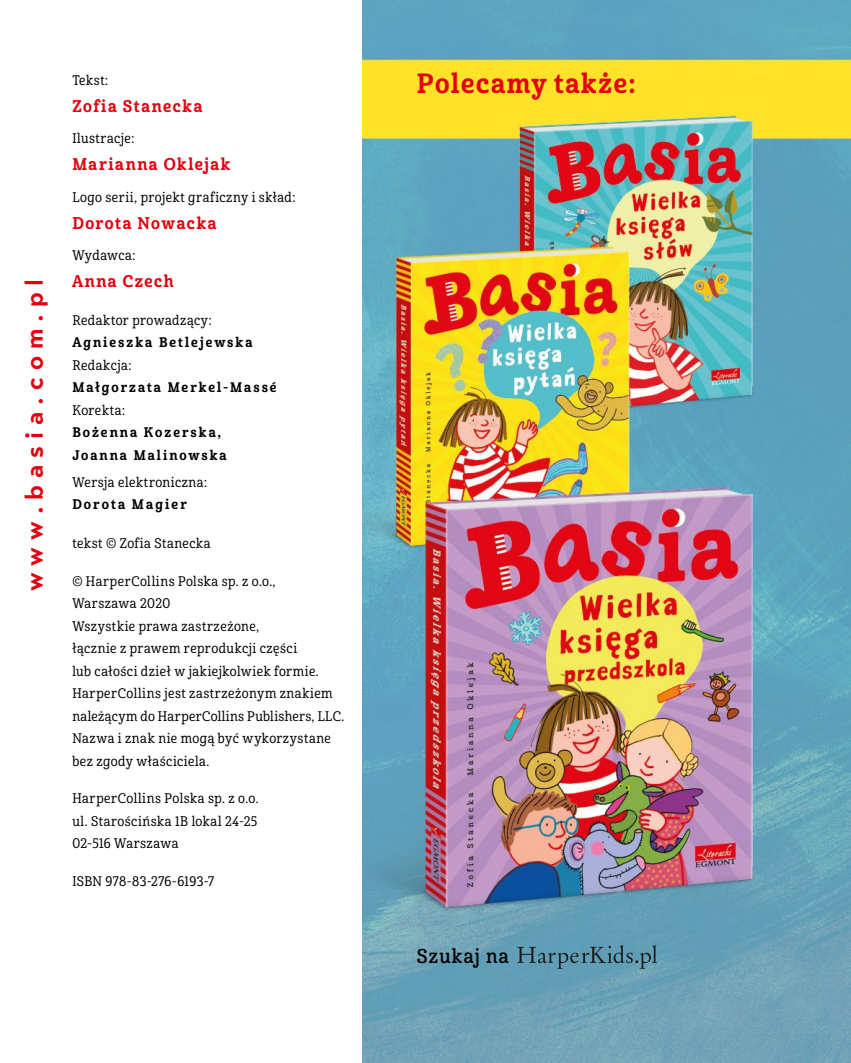
<style>
.page{position:relative;width:851px;height:1063px;background:#fff}
.page>*{position:absolute;margin:0;border:0;box-sizing:border-box;transform-origin:0 0}
.t1{font:27px "Cabrito Con Bol";letter-spacing:.06em;color:#e3000f}
.t2{font:700 25.5px "Transat Text";letter-spacing:.275em;color:#e3000f}
.t3{font:19.5px "Cabrito Con Dem";letter-spacing:.06em;color:#000}
.t4{font:16.5px "Cabrito Con Bol";letter-spacing:.09em;color:#e3000f}
.t5{font:13.5px/22.5px "Cabrito Con Med";letter-spacing:.035em;color:#000}
.t6{font:13.5px/22.5px "Cabrito Con Bol";letter-spacing:.15em;color:#000}
</style>
<div class="page">
<img style="left:362px;top:0;width:488px;height:1063px">
<svg style="left:517px;top:945px;width:140px;height:24px;background:#54889c"></svg>
<h2 class="t2" style="left:18px;top:591px;width:314px;rotate:-90deg">www.basia.com.pl</h2>
<p class="t5" style="left:72px;top:69px;width:37px">Tekst:</p>
<p class="t4" style="left:72px;top:96px;width:132px">Zofia Stanecka</p>
<p class="t5" style="left:72px;top:128px;width:63px">Ilustracje:</p>
<p class="t4" style="left:72px;top:154px;width:160px">Marianna Oklejak</p>
<p class="t5" style="left:72px;top:186px;width:224px">Logo serii, projekt graficzny i skład:</p>
<p class="t4" style="left:72px;top:213px;width:146px">Dorota Nowacka</p>
<p class="t5" style="left:72px;top:245px;width:65px">Wydawca:</p>
<p class="t4" style="left:72px;top:271px;width:103px">Anna Czech</p>
<p class="t5" style="left:72px;top:309px;width:141px">Redaktor prowadzący:</p>
<p class="t6" style="left:72px;top:332px;width:182px">Agnieszka Betlejewska</p>
<p class="t5" style="left:72px;top:354px;width:60px">Redakcja:</p>
<p class="t6" style="left:72px;top:377px;width:206px">Małgorzata Merkel-Massé</p>
<p class="t5" style="left:72px;top:399px;width:54px">Korekta:</p>
<p class="t6" style="left:72px;top:422px;width:156px">Bożenna Kozerska,<br>Joanna Malinowska</p>
<p class="t5" style="left:72px;top:471px;width:136px">Wersja elektroniczna:</p>
<p class="t6" style="left:72px;top:493px;width:116px">Dorota Magier</p>
<p class="t5" style="left:72px;top:533px;width:140px">tekst © Zofia Stanecka</p>
<p class="t5" style="left:72px;top:570px;width:273px">© HarperCollins Polska sp. z o.o.,<br>Warszawa 2020<br>Wszystkie prawa zastrzeżone,<br>łącznie z prawem reprodukcji części<br>lub całości dzieł w jakiejkolwiek formie.<br>HarperCollins jest zastrzeżonym znakiem należącym do HarperCollins Publishers, LLC.<br>Nazwa i znak nie mogą być wykorzystane bez zgody właściciela.</p>
<p class="t5" style="left:72px;top:788px;width:188px;text-align:justify">HarperCollins Polska sp. z o.o. ul. Starościńska 1B lokal 24-25<br>02-516 Warszawa</p>
<p class="t5" style="left:72px;top:870px;width:143px">ISBN 978-83-276-6193-7</p>
<h1 class="t1" style="left:417px;top:66px;width:220px">Polecamy także:</h1>
<h3 class="t3" style="left:417px;top:944px;width:93px">Szukaj na</h3>
</div>
